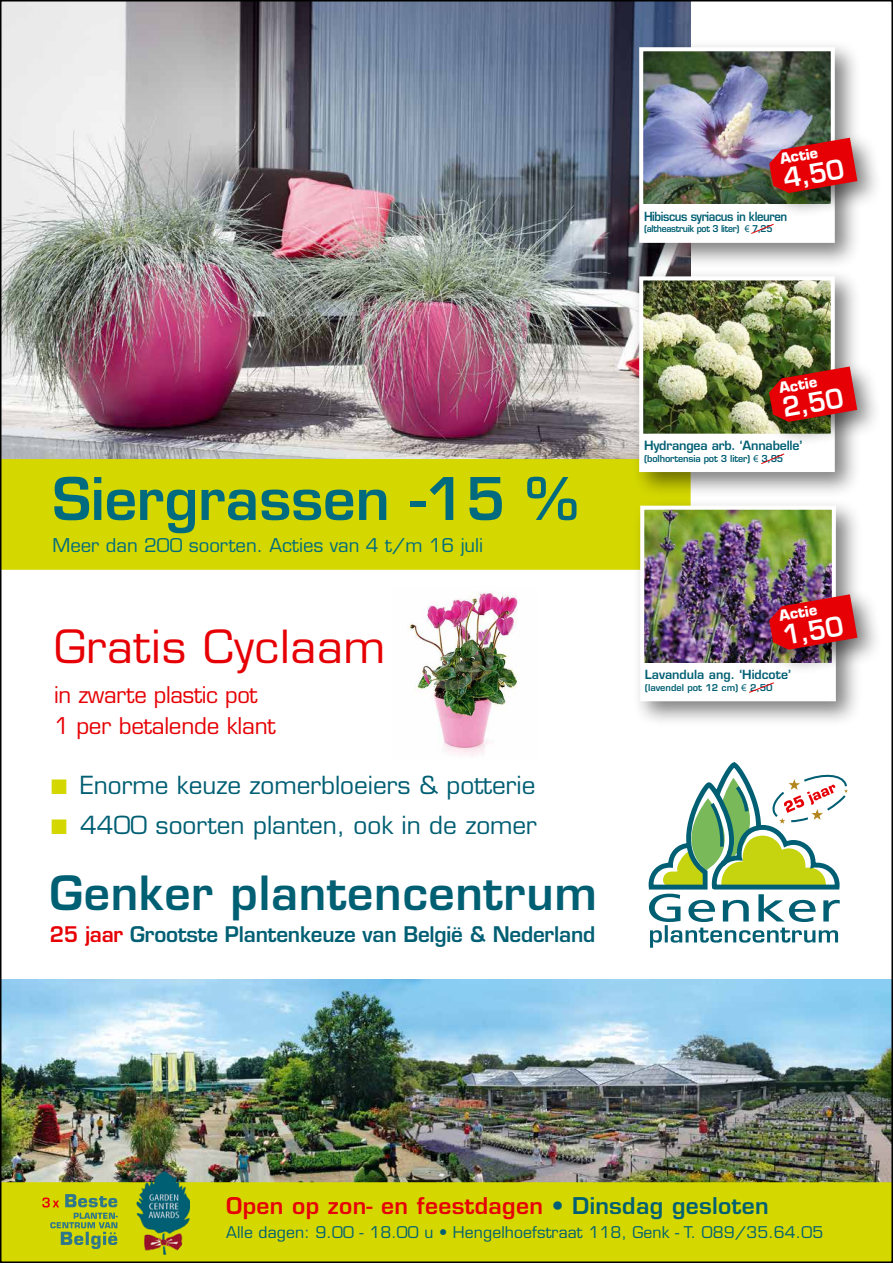
<style>
.page{position:relative;width:893px;height:1263px;background:#fff}
.page>*{position:absolute;margin:0;border:0;box-sizing:border-box;transform-origin:0 0}
.t1{font:600 57.15px "Eurostile";color:#006b7e}
.t2{font:600 46.05px "Eurostile";letter-spacing:.015em;color:#005f73}
.t3{font:44.55px "Eurostile";letter-spacing:.015em;color:#e60005}
.t4{font:600 26.25px "Eurostile";color:#fff}
.t5{font:24.3px "Eurostile";color:#005f73}
.t6{font:600 22.5px "Eurostile";letter-spacing:.015em;color:#e60005}
.t7{font:22.5px/30.9px "Eurostile";letter-spacing:-.01em;color:#e60005}
.t8{font:600 21px "Eurostile";letter-spacing:-.01em;color:#005f73}
.t9{font:18.45px "Eurostile";color:#006b7e}
.t10{font:15.75px "Eurostile";letter-spacing:.01em;color:#005f73}
.t11{font:700 14.4px "Eurostile";color:#fff}
.t12{font:600 12.45px "Eurostile";letter-spacing:-.015em;color:#005f73}
.t13{font:600 12.3px "Eurostile";letter-spacing:-.035em;color:#005f73;scale:.92 1}
.t14{font:600 12.3px "Eurostile";color:#005f73}
.t15{font:600 9.3px "Eurostile";letter-spacing:-.015em;color:#005f73}
.t16{font:600 9.15px "Eurostile";letter-spacing:-.04em;color:#005f73;scale:.95 1}
.t17{font:600 9.15px "Eurostile";color:#005f73}
.s1{font-family:"Arial";font-weight:400}
.s2{color:#d4d800}
.s3{color:#e60005}
.s4{color:#005f73}
</style>
<div class="page">
<img style="left:3px;top:3px;width:688px;height:456px">
<div style="left:0;top:459px;width:691px;height:111px;background:#d4d800"></div>
<img style="left:3px;top:979px;width:887px;height:203px">
<svg style="left:649px;top:762px;width:199px;height:186px"></svg>
<div style="left:0;top:1182px;width:893px;height:81px;background:#d4d800"></div>
<svg style="left:65px;top:1194px;width:52px;height:13px"></svg>
<svg style="left:50px;top:1213px;width:68px;height:36px"></svg>
<svg style="left:42px;top:1197px;width:17px;height:10px"></svg>
<img style="left:137px;top:1171px;width:53px;height:83px">
<div style="left:631px;top:40px;width:231px;height:230px;background:#000;opacity:.5"></div>
<div style="left:639px;top:47px;width:196px;height:196px;border:4px solid #fff"></div>
<div style="left:631px;top:269px;width:231px;height:230px;background:#000;opacity:.5"></div>
<img style="left:644px;top:281px;width:186px;height:153px">
<div style="left:639px;top:276px;width:196px;height:196px;border:4px solid #fff"></div>
<div style="left:642px;top:434px;width:191px;height:36px;background:#fff"></div>
<div style="left:633px;top:498px;width:230px;height:230px;background:#000;opacity:.5"></div>
<img style="left:645px;top:511px;width:186px;height:152px">
<div style="left:640px;top:506px;width:196px;height:195px;border:4px solid #fff"></div>
<div style="left:763px;top:360px;width:120px;height:87px;background:#000;opacity:.5"></div>
<svg style="left:769px;top:366px;width:88px;height:56px;background:#bc1b16"></svg>
<div style="left:763px;top:588px;width:120px;height:87px;background:#000;opacity:.5"></div>
<img style="left:769px;top:594px;width:88px;height:56px">
<div style="left:763px;top:131px;width:120px;height:88px;background:#000;opacity:.5"></div>
<img style="left:641px;top:49px;width:216px;height:192px">
<svg style="left:761px;top:453px;width:24px;height:11px"></svg>
<svg style="left:642px;top:663px;width:192px;height:36px"></svg>
<img style="left:408px;top:592px;width:110px;height:163px">
<p class="t11" style="left:779px;top:150px;width:40px;rotate:-10deg">Actie</p>
<p class="t4" style="left:781px;top:162px;width:63px;rotate:-10deg">4,50</p>
<p class="t13" style="left:644px;top:209px;width:157px">Hibiscus syriacus in kleuren</p>
<p class="t16" style="left:644px;top:223px;width:137px">(altheastruik pot 3 liter) <span class="s1">€</span> 7,25</p>
<p class="t11" style="left:778px;top:379px;width:40px;rotate:-10deg">Actie</p>
<p class="t4" style="left:780px;top:392px;width:63px;rotate:-10deg">2,50</p>
<h1 class="t1" style="left:52px;top:463px;width:527px">Siergrassen -15 %</h1>
<p class="t9" style="left:52px;top:534px;width:432px">Meer dan 200 soorten. Acties van 4 t/m 16 juli</p>
<h3 class="t3" style="left:54px;top:620px;width:333px">Gratis Cyclaam</h3>
<p class="t7" style="left:54px;top:679px;width:223px">in zwarte plastic pot<br>1 per betalende klant</p>
<p class="t5" style="left:51px;top:770px;width:486px"><span class="s2">■</span> Enorme keuze zomerbloeiers &amp; potterie</p>
<p class="t5" style="left:51px;top:810px;width:487px"><span class="s2">■</span> 4400 soorten planten, ook in de zomer</p>
<h2 class="t2" style="left:50px;top:864px;width:549px">Genker plantencentrum</h2>
<p class="t8" style="left:50px;top:921px;width:547px"><span class="s3">25 jaar</span> Grootste Plantenkeuze van België &amp; Nederland</p>
<p class="t12" style="left:644px;top:438px;width:160px">Hydrangea arb. ‘Annabelle’</p>
<p class="t15" style="left:644px;top:452px;width:141px">(bolhortensia pot 3 liter) <span class="s1">€</span> 3,95</p>
<p class="t11" style="left:778px;top:607px;width:40px;rotate:-10deg">Actie</p>
<p class="t4" style="left:780px;top:619px;width:63px;rotate:-10deg">1,50</p>
<p class="t14" style="left:645px;top:667px;width:148px">Lavandula ang. ‘Hidcote’</p>
<p class="t17" style="left:645px;top:682px;width:129px">(lavendel pot 12 cm) <span class="s1">€</span> 2,50</p>
<p class="t6" style="left:226px;top:1192px;width:544px">Open op zon- en feestdagen <span class="s4">• Dinsdag gesloten</span></p>
<p class="t10" style="left:226px;top:1223px;width:599px">Alle dagen: 9.00 - 18.00 u • Hengelhoefstraat 118, Genk - T. 089/35.64.05</p>
</div>
